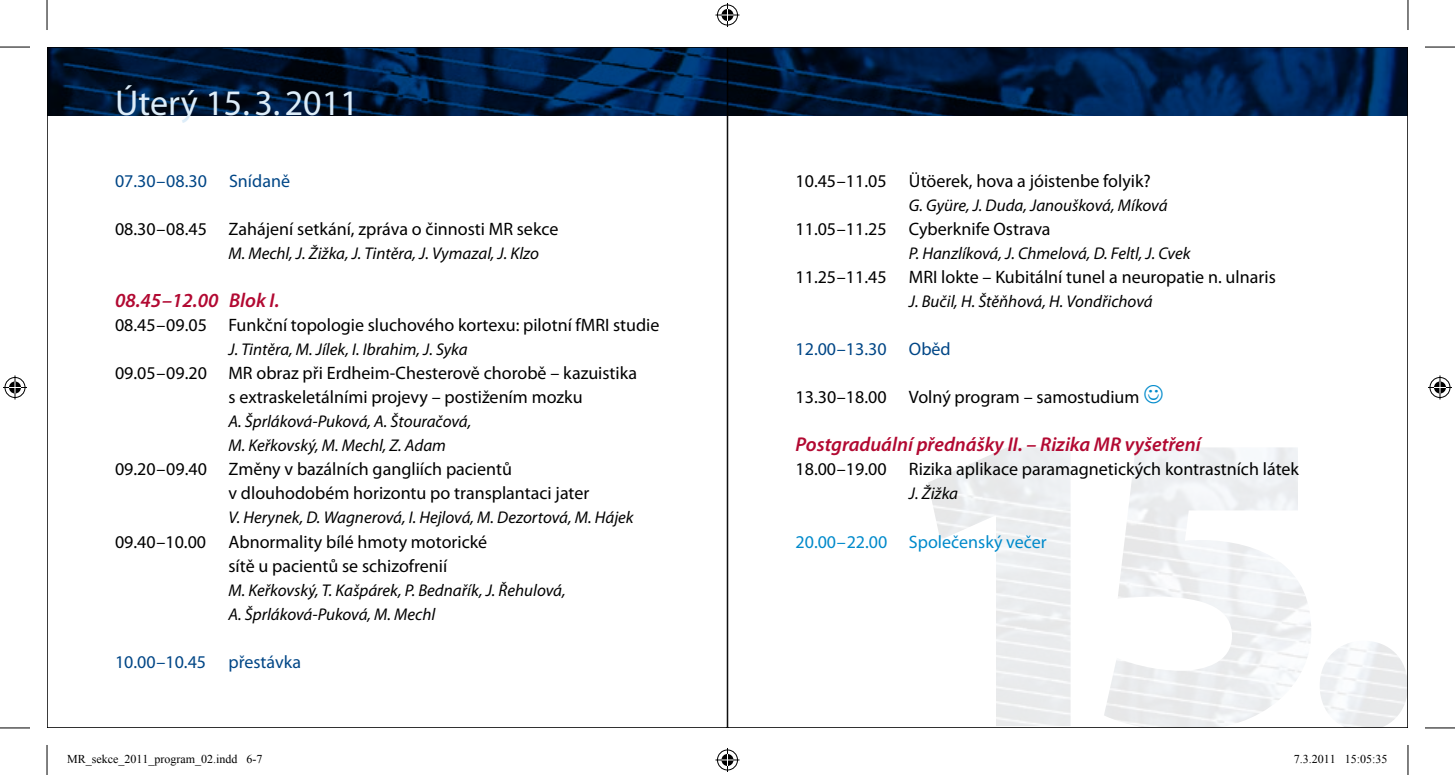
<style>
.page{position:relative;width:1455px;height:775px;background:#fff}
.page>*{position:absolute;margin:0;border:0;box-sizing:border-box;transform-origin:0 0}
.t1{font:36px "Myriad Pro";color:#ddedf9}
.t2{font:italic 600 20px "Myriad Pro";color:#b20932}
.t3{font:18px/24px "Myriad Pro";color:#000}
.t4{font:18px "Myriad Pro";color:#004686}
.t5{font:18px "Myriad Pro";color:#008acb}
.t6{font:italic 17px/24px "Myriad Pro";color:#000}
.t7{font:12px "Times New Roman";color:#000}
</style>
<div class="page">
<img style="left:49px;top:49px;width:676px;height:66px">
<svg style="left:729px;top:49px;width:677px;height:66px;background:#001c42"></svg>
<hr style="left:0;top:47px;width:30px;height:1px;background:#000">
<hr style="left:1425px;top:47px;width:30px;height:1px;background:#000">
<hr style="left:0;top:727px;width:30px;height:1px;background:#000">
<hr style="left:1425px;top:727px;width:30px;height:1px;background:#000">
<hr style="left:47px;top:0;width:1px;height:30px;background:#000">
<hr style="left:47px;top:744px;width:1px;height:30px;background:#000">
<hr style="left:1407px;top:0;width:1px;height:30px;background:#000">
<hr style="left:1407px;top:744px;width:1px;height:30px;background:#000">
<svg style="left:715px;top:3px;width:24px;height:24px"></svg>
<svg style="left:715px;top:748px;width:24px;height:23px"></svg>
<svg style="left:3px;top:375px;width:24px;height:24px"></svg>
<svg style="left:1428px;top:375px;width:24px;height:24px"></svg>
<h1 class="t1" style="left:115px;top:81px;width:245px">Úterý 15.3.2011</h1>
<p class="t4" style="left:115px;top:170px;width:176px">07.30–08.30 Snídaně</p>
<p class="t3" style="left:115px;top:217px;width:445px">08.30–08.45 Zahájení setkání, zpráva o činnosti MR sekce</p>
<p class="t6" style="left:228px;top:241px;width:312px">M. Mechl, J. Žižka, J. Tintěra, J. Vymazal, J. Klzo</p>
<p class="t2" style="left:115px;top:288px;width:166px">08.45–12.00 Blok I.</p>
<p class="t3" style="left:115px;top:313px;width:546px">08.45–09.05 Funkční topologie sluchového kortexu: pilotní fMRI studie</p>
<p class="t6" style="left:228px;top:337px;width:241px">J. Tintěra, M. Jílek, I. Ibrahim, J. Syka</p>
<p class="t3" style="left:228px;top:361px;width:410px;text-indent:-113px">09.05–09.20 MR obraz při Erdheim-Chesterově chorobě – kazuistika s extraskeletálními projevy – postižením mozku</p>
<p class="t6" style="left:228px;top:409px;width:244px">A. Šprláková-Puková, A. Štouračová,<br>M. Keřkovský, M. Mechl, Z. Adam</p>
<p class="t3" style="left:228px;top:457px;width:362px;text-indent:-113px">09.20–09.40 Změny v bazálních gangliích pacientů<br>v dlouhodobém horizontu po transplantaci jater</p>
<p class="t6" style="left:228px;top:505px;width:407px">V. Herynek, D. Wagnerová, I. Hejlová, M. Dezortová, M. Hájek</p>
<p class="t3" style="left:228px;top:529px;width:260px;text-indent:-113px">09.40–10.00 Abnormality bílé hmoty motorické sítě u pacientů se schizofrenií</p>
<p class="t6" style="left:228px;top:577px;width:339px">M. Keřkovský, T. Kašpárek, P. Bednařík, J. Řehulová,<br>A. Šprláková-Puková, M. Mechl</p>
<p class="t4" style="left:115px;top:650px;width:188px">10.00–10.45 přestávka</p>
<p class="t3" style="left:795px;top:169px;width:357px">10.45–11.05 Ütöerek, hova a jóistenbe folyik?</p>
<p class="t6" style="left:909px;top:193px;width:260px">G. Gyüre, J. Duda, Janoušková, Míková</p>
<p class="t3" style="left:795px;top:217px;width:257px">11.05–11.25 Cyberknife Ostrava</p>
<p class="t6" style="left:909px;top:241px;width:283px">P. Hanzlíková, J. Chmelová, D. Feltl, J. Cvek</p>
<p class="t3" style="left:795px;top:265px;width:482px">11.25–11.45 MRI lokte – Kubitální tunel a neuropatie n. ulnaris</p>
<p class="t6" style="left:909px;top:289px;width:245px">J. Bučil, H. Štěňhová, H. Vondřichová</p>
<p class="t4" style="left:795px;top:338px;width:157px">12.00–13.30 Oběd</p>
<p class="t3" style="left:795px;top:385px;width:345px">13.30–18.00 Volný program – samostudium</p>
<p class="t2" style="left:795px;top:432px;width:407px">Postgraduální přednášky II. – Rizika MR vyšetření</p>
<p class="t3" style="left:795px;top:457px;width:505px">18.00–19.00 Rizika aplikace paramagnetických kontrastních látek</p>
<p class="t6" style="left:909px;top:481px;width:51px">J. Žižka</p>
<p class="t5" style="left:795px;top:530px;width:253px">20.00–22.00 Společenský večer</p>
<p class="t7" style="left:67px;top:750px;width:197px">MR_sekce_2011_program_02.indd 6-7</p>
<p class="t7" style="left:1294px;top:750px;width:95px">7.3.2011 15:05:35</p>
</div>
